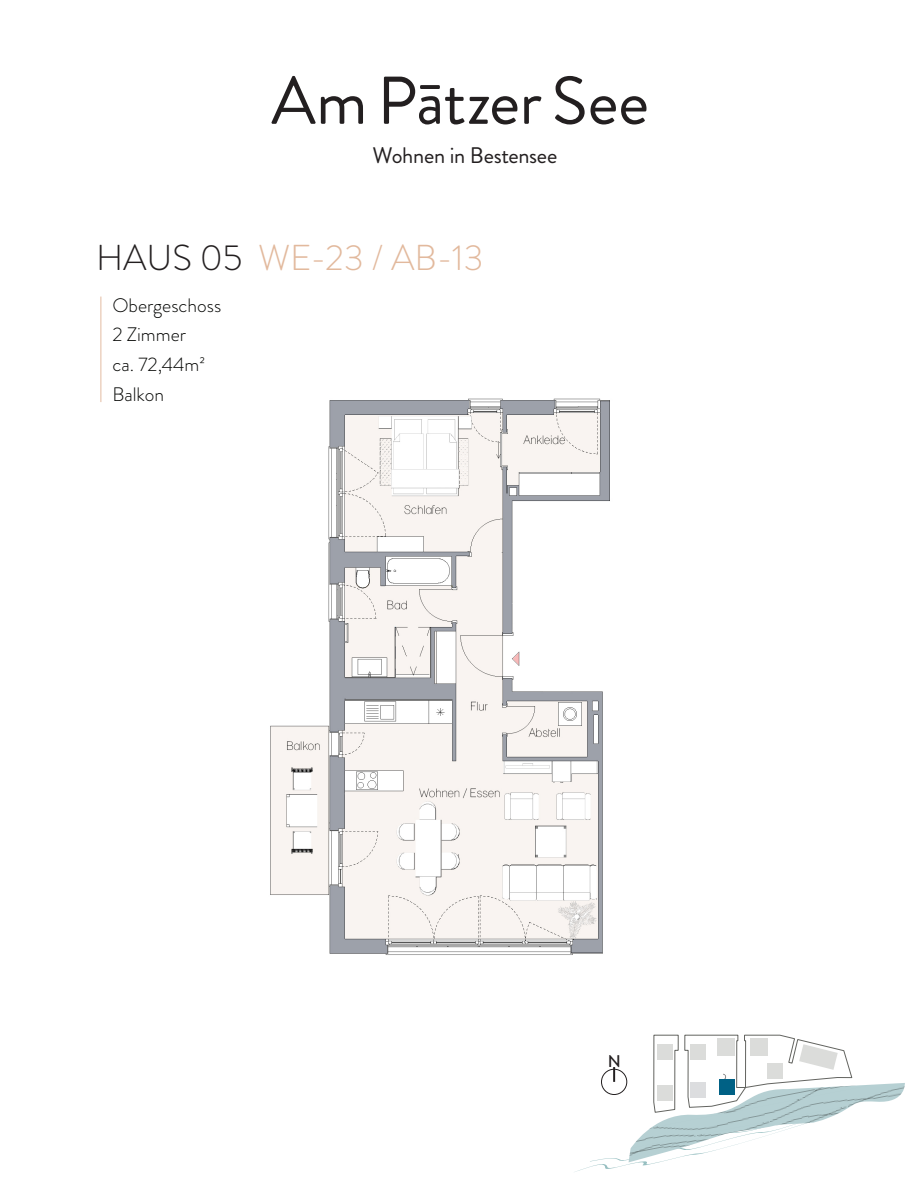
<style>
.page{position:relative;width:918px;height:1188px;background:#fff}
.page>*{position:absolute;margin:0;border:0;box-sizing:border-box;transform-origin:0 0}
.t1{font:300 36px "Brandon Grotesque";color:#e2b99d}
.t2{font:22.5px "Brandon Grotesque";letter-spacing:-.015em;color:#231f20}
.t3{font:300 19.5px "Brandon Grotesque";color:#040503}
.t4{font:500 16.95px "Brandon Grotesque";color:#231f20}
.s1{color:#231f20}
</style>
<div class="page">
<img style="left:270px;top:398px;width:468px;height:637px">
<svg style="left:271px;top:76px;width:376px;height:49px"></svg>
<div style="left:502px;top:1022px;width:221px;height:112px;background:#fff"></div>
<hr style="left:100px;top:297px;width:1px;height:105px;background:#e6c3ac">
<svg style="left:575px;top:1035px;width:278px;height:137px"></svg>
<img style="left:631px;top:1083px;width:274px;height:13px">
<img style="left:629px;top:1096px;width:270px;height:14px">
<img style="left:629px;top:1110px;width:224px;height:16px">
<img style="left:629px;top:1126px;width:224px;height:16px">
<img style="left:629px;top:1142px;width:224px;height:20px">
<div style="left:657px;top:1045px;width:15px;height:15px;background:#dbdcda"></div>
<div style="left:690px;top:1045px;width:16px;height:15px;background:#dbdcda"></div>
<p class="t2" style="left:373px;top:140px;width:186px">Wohnen in Bestensee</p>
<p class="t1" style="left:96px;top:233px;width:389px"><span class="s1">HAUS 05</span> WE-23 / AB-13</p>
<p class="t3" style="left:112px;top:292px;width:110px">Obergeschoss</p>
<p class="t3" style="left:112px;top:321px;width:75px">2 Zimmer</p>
<p class="t3" style="left:112px;top:351px;width:94px">ca. 72,44m2</p>
<p class="t3" style="left:112px;top:381px;width:53px">Balkon</p>
<p class="t4" style="left:608px;top:1049px;width:15px">N</p>
</div>
